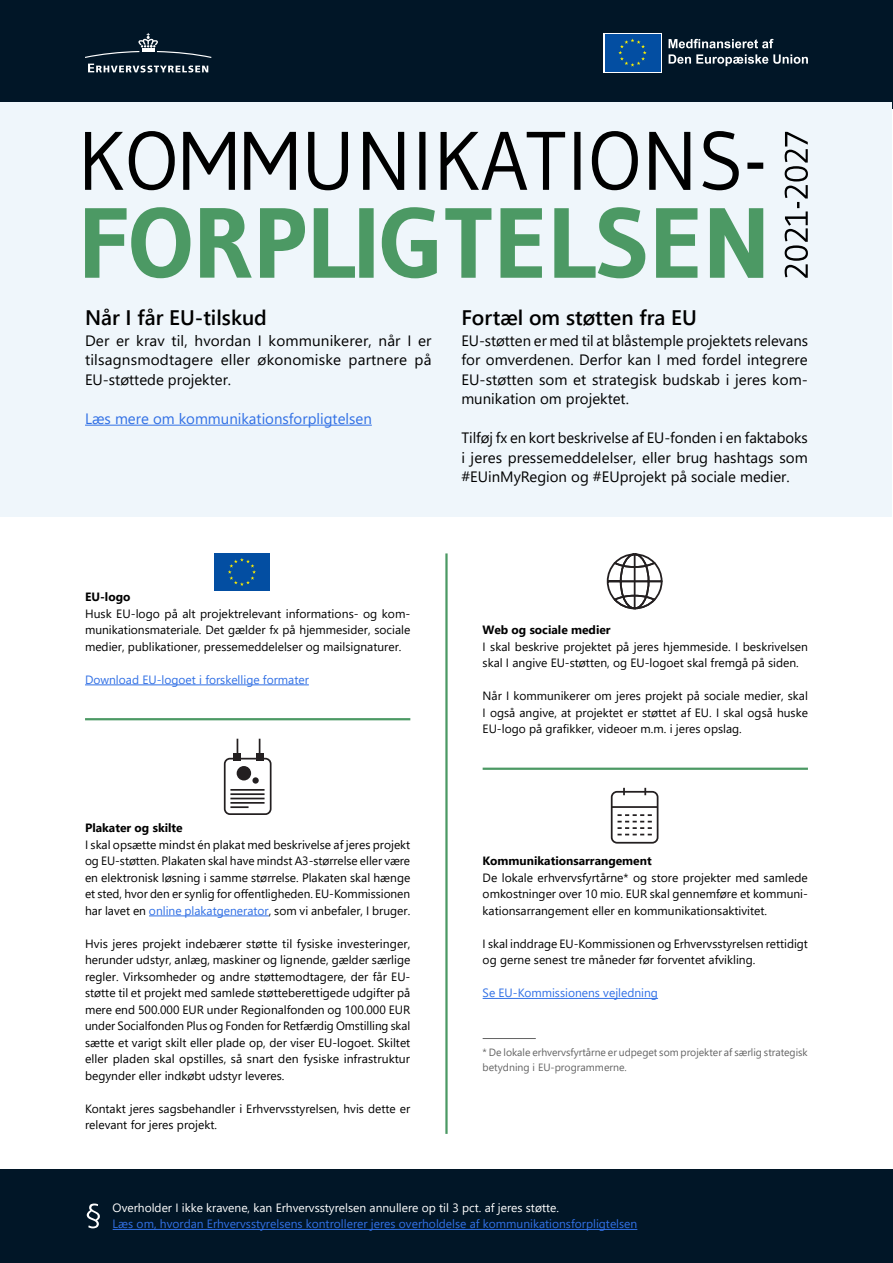
<style>
.page{position:relative;width:893px;height:1263px;background:#fff}
.page>*{position:absolute;margin:0;border:0;box-sizing:border-box;transform-origin:0 0}
.mellemrubrik_h2{font:600 21px "Segoe UI";color:#000}
.brød_større{font:15px/19.5px "Segoe UI";color:#000;text-align:justify}
.brød_større-2{font:15px "Segoe UI";color:#3170e5}
.brød_mindre{font:12px/16.5px "Segoe UI";color:#000;text-align:justify}
.brød_mindre_unligned{font:12px "Segoe UI";color:#3170e5}
.brød_mindre_unligned-2{font:12px "Segoe UI";color:#fff}
.brød_mindre-2{font:700 12px "Segoe UI";color:#000}
.brød_mindre-3{font:12px "Segoe UI";color:#3170e5}
.note{font:10.5px/15px "Segoe UI";letter-spacing:-.005em;color:#646464}
.s1{color:#3170e5}
</style>
<div class="page">
<div style="left:0;top:0;width:893px;height:108px;background:#011627"></div>
<div style="left:603px;top:33px;width:59px;height:39px;background:#034ea2"></div>
<svg style="left:618px;top:39px;width:29px;height:28px"></svg>
<svg style="left:669px;top:39px;width:104px;height:9px"></svg>
<svg style="left:669px;top:54px;width:139px;height:12px"></svg>
<div style="left:0;top:102px;width:892px;height:414px;background:#eff6fb"></div>
<hr style="left:85px;top:425px;width:287px;height:1px;background:#3170e5">
<svg style="left:785px;top:132px;width:23px;height:146px"></svg>
<svg style="left:85px;top:131px;width:678px;height:59px"></svg>
<svg style="left:85px;top:207px;width:678px;height:71px"></svg>
<svg style="left:85px;top:33px;width:126px;height:25px"></svg>
<svg style="left:88px;top:64px;width:120px;height:8px"></svg>
<div style="left:0;top:1169px;width:893px;height:94px;background:#011627"></div>
<hr style="left:445px;top:553px;width:3px;height:581px;background:#4c9964">
<hr style="left:149px;top:915px;width:120px;height:1px;background:#3170e5">
<hr style="left:483px;top:998px;width:175px;height:1px;background:#3170e5">
<hr style="left:483px;top:768px;width:325px;height:2px;background:#4c9964">
<hr style="left:483px;top:1038px;width:53px;height:1px;background:#646464">
<svg style="left:87px;top:1203px;width:13px;height:25px"></svg>
<hr style="left:113px;top:1229px;width:524px;height:1px;background:#3170e5">
<hr style="left:85px;top:684px;width:224px;height:1px;background:#3170e5">
<hr style="left:85px;top:718px;width:325px;height:2px;background:#4c9964">
<div style="left:224px;top:758px;width:48px;height:57px;border:2px solid #231f20;border-radius:5px"></div>
<div style="left:237px;top:766px;width:14px;height:14px;background:#231f20;border-radius:50%"></div>
<svg style="left:252px;top:777px;width:7px;height:7px"></svg>
<hr style="left:230px;top:789px;width:35px;height:2px;background:#231f20">
<hr style="left:230px;top:793px;width:35px;height:2px;background:#231f20">
<hr style="left:230px;top:798px;width:35px;height:1px;background:#231f20">
<hr style="left:230px;top:802px;width:35px;height:2px;background:#231f20">
<svg style="left:230px;top:806px;width:19px;height:2px"></svg>
<svg style="left:259px;top:739px;width:1px;height:14px"></svg>
<div style="left:256px;top:753px;width:8px;height:8px;background:#231f20"></div>
<svg style="left:237px;top:739px;width:1px;height:14px"></svg>
<div style="left:233px;top:753px;width:8px;height:8px;background:#231f20"></div>
<div style="left:214px;top:553px;width:56px;height:38px;background:#034ea2"></div>
<svg style="left:228px;top:558px;width:28px;height:28px"></svg>
<svg style="left:607px;top:553px;width:55px;height:56px"></svg>
<hr style="left:634px;top:554px;width:2px;height:54px;background:#231f20">
<svg style="left:617px;top:814px;width:35px;height:21px"></svg>
<div style="left:611px;top:791px;width:47px;height:53px;border:2px solid #231f20;border-radius:5px"></div>
<svg style="left:644px;top:788px;width:2px;height:7px"></svg>
<svg style="left:623px;top:788px;width:2px;height:7px"></svg>
<hr style="left:612px;top:806px;width:45px;height:2px;background:#231f20">
<h2 class="mellemrubrik_h2" style="left:85px;top:298px;width:183px">Når I får EU-tilskud</h2>
<p class="brød_større" style="left:85px;top:329px;width:348px">Der er krav til, hvordan I kommunikerer, når I er tilsagnsmodtagere eller økonomiske partnere på EU-støttede projekter.</p>
<p class="brød_større-2" style="left:85px;top:404px;width:288px">Læs mere om kommunikationsforpligtelsen</p>
<h2 class="mellemrubrik_h2" style="left:461px;top:298px;width:237px">Fortæl om støtten fra EU</h2>
<p class="brød_større" style="left:461px;top:329px;width:348px;text-align:left">EU-støtten er med til at blåstemple projektets relevans for omverdenen. Derfor kan I med fordel integrere EU-støtten som et strategisk budskab i jeres kom&shy;munikation om projektet.</p>
<p class="brød_større" style="left:461px;top:427px;width:348px">Tilføj fx en kort beskrivelse af EU-fonden i en faktaboks i jeres pressemeddelelser, eller brug hashtags som #EUinMyRegion og #EUprojekt på sociale medier.</p>
<p class="brød_mindre-2" style="left:85px;top:586px;width:47px">EU-logo</p>
<p class="brød_mindre" style="left:85px;top:604px;width:327px">Husk EU-logo på alt projektrelevant informations- og kom&shy;munikationsmateriale. Det gælder fx på hjemmesider, sociale medier, publikationer, pressemeddelelser og mailsignaturer.</p>
<p class="brød_mindre-3" style="left:85px;top:668px;width:225px">Download EU-logoet i forskellige formater</p>
<p class="brød_mindre-2" style="left:85px;top:817px;width:99px">Plakater og skilte</p>
<p class="brød_mindre" style="left:85px;top:835px;width:327px">I skal opsætte mindst én plakat med beskrivelse af jeres projekt og EU-støtten. Plakaten skal have mindst A3-størrelse eller være en elektronisk løsning i samme størrelse. Plakaten skal hænge et sted, hvor den er synlig for offentligheden. EU-Kommissionen har lavet en <span class="s1">online plakatgenerator</span>, som vi anbefaler, I bruger.</p>
<p class="brød_mindre" style="left:85px;top:934px;width:327px">Hvis jeres projekt indebærer støtte til fysiske investeringer, herunder udstyr, anlæg, maskiner og lignende, gælder særlige regler. Virksomheder og andre støttemodtagere, der får EU&shy;støtte til et projekt med samlede støtteberettigede udgifter på mere end 500.000 EUR under Regionalfonden og 100.000 EUR under Socialfonden Plus og Fonden for Retfærdig Omstilling skal sætte et varigt skilt eller plade op, der viser EU-logoet. Skiltet eller pladen skal opstilles, så snart den fysiske infrastruktur begynder eller indkøbt udstyr leveres.</p>
<p class="brød_mindre" style="left:85px;top:1099px;width:327px">Kontakt jeres sagsbehandler i Erhvervsstyrelsen, hvis dette er relevant for jeres projekt.</p>
<p class="brød_mindre-2" style="left:483px;top:619px;width:130px">Web og sociale medier</p>
<p class="brød_mindre" style="left:483px;top:637px;width:327px">I skal beskrive projektet på jeres hjemmeside. I beskrivelsen skal I angive EU-støtten, og EU-logoet skal fremgå på siden.</p>
<p class="brød_mindre" style="left:483px;top:687px;width:327px">Når I kommunikerer om jeres projekt på sociale medier, skal I også angive, at projektet er støttet af EU. I skal også huske EU-logo på grafikker, videoer m.m. i jeres opslag.</p>
<p class="brød_mindre-2" style="left:483px;top:850px;width:171px">Kommunikationsarrangement</p>
<p class="brød_mindre" style="left:483px;top:868px;width:327px">De lokale erhvervsfyrtårne* og store projekter med samlede omkostninger over 10 mio. EUR skal gennemføre et kommuni&shy;kationsarrangement eller en kommunikationsaktivitet.</p>
<p class="brød_mindre" style="left:483px;top:934px;width:327px">I skal inddrage EU-Kommissionen og Erhvervsstyrelsen rettidigt og gerne senest tre måneder før forventet afvikling.</p>
<p class="brød_mindre-3" style="left:483px;top:982px;width:177px">Se EU-Kommissionens vejledning</p>
<p class="note" style="left:483px;top:1044px;width:327px">* De lokale erhvervsfyrtårne er udpeget som projekter af særlig strategisk betydning i EU-programmerne.</p>
<p class="brød_mindre_unligned-2" style="left:113px;top:1196px;width:448px">Overholder I ikke kravene, kan Erhvervsstyrelsen annullere op til 3 pct. af jeres støtte.</p>
<p class="brød_mindre_unligned" style="left:113px;top:1213px;width:526px">Læs om, hvordan Erhvervsstyrelsens kontrollerer jeres overholdelse af kommunikationsforpligtelsen</p>
</div>
